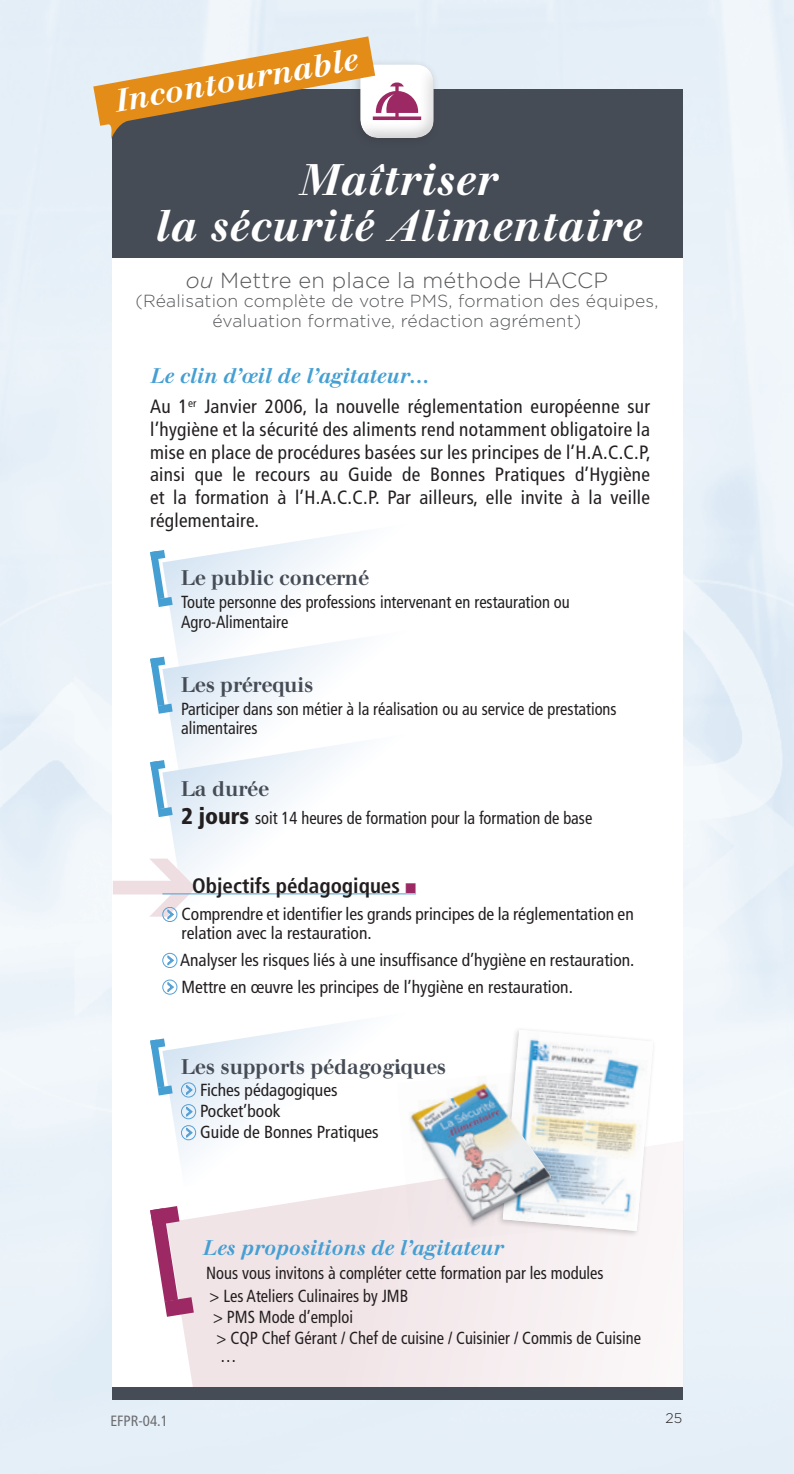
<style>
.page{position:relative;width:794px;height:1474px;background:#fff}
.page>*{position:absolute;margin:0;border:0;box-sizing:border-box;transform-origin:0 0}
.t1{font:italic 500 43.75px/45.5px "Walbaum";letter-spacing:.02em;color:#fff;text-align:center;scale:.95 1}
.t2{font:italic 500 31.32px "Walbaum";color:#fff}
.t3{font:300 21.88px "Gotham";letter-spacing:.01em;color:#57585a}
.t4{font:500 21px "Walbaum";color:#464c56;scale:.95 1}
.t5{font:italic 500 21px "Walbaum";color:#459fd3;scale:.95 1}
.t6{font:700 condensed 21px "Frutiger";color:#231f20}
.t7{font:condensed 19.25px/22.8px "Frutiger";letter-spacing:.015em;color:#231f20;text-align:justify}
.t8{font:condensed 17.5px/19.2px "Frutiger";color:#231f20;scale:.94 1}
.t9{font:condensed 17.5px/21.3px "Frutiger";color:#231f20}
.t10{font:300 17.5px/19.2px "Gotham";letter-spacing:.01em;color:#57585a;text-align:center}
.t11{font:condensed 14.88px "Frutiger";color:#6c6d70}
.t12{font:300 14px "Gotham";color:#231f20}
.s1{font-style:italic}
.s2{font-weight:900;font-size:22.75px}
.s3{color:#9c2964}
</style>
<div class="page">
<img style="left:0;top:0;width:794px;height:1473px">
<div style="left:112px;top:97px;width:570px;height:1294px;background:#fff"></div>
<div style="left:112px;top:89px;width:570px;height:169px;background:#464c56"></div>
<svg style="left:169px;top:533px;width:182px;height:87px"></svg>
<svg style="left:150px;top:550px;width:23px;height:57px"></svg>
<svg style="left:162px;top:620px;width:189px;height:104px"></svg>
<svg style="left:150px;top:656px;width:23px;height:57px"></svg>
<svg style="left:169px;top:724px;width:248px;height:171px"></svg>
<svg style="left:150px;top:760px;width:23px;height:57px"></svg>
<svg style="left:169px;top:1022px;width:181px;height:118px"></svg>
<svg style="left:150px;top:1038px;width:23px;height:57px"></svg>
<svg style="left:186px;top:1085px;width:6px;height:9px"></svg>
<div style="left:181px;top:1082px;width:15px;height:15px;border:1px solid #56a0d5;border-radius:50%"></div>
<svg style="left:186px;top:1106px;width:6px;height:10px"></svg>
<div style="left:181px;top:1104px;width:15px;height:15px;border:1px solid #56a0d5;border-radius:50%"></div>
<svg style="left:186px;top:1127px;width:6px;height:10px"></svg>
<div style="left:181px;top:1125px;width:15px;height:15px;border:1px solid #56a0d5;border-radius:50%"></div>
<hr style="left:162px;top:893px;width:254px;height:1px;background:#459fd3">
<svg style="left:113px;top:858px;width:83px;height:61px"></svg>
<div style="left:162px;top:907px;width:15px;height:14px;border:1px solid #56a0d5;border-radius:50%"></div>
<svg style="left:168px;top:955px;width:6px;height:10px"></svg>
<div style="left:162px;top:953px;width:15px;height:14px;border:1px solid #56a0d5;border-radius:50%"></div>
<svg style="left:168px;top:982px;width:6px;height:9px"></svg>
<div style="left:162px;top:979px;width:15px;height:15px;border:1px solid #56a0d5;border-radius:50%"></div>
<svg style="left:166px;top:1140px;width:518px;height:246px;fill:#f5ebee"></svg>
<svg style="left:150px;top:1205px;width:44px;height:111px"></svg>
<div style="left:112px;top:1386px;width:570px;height:13px;background:#464c56"></div>
<div style="left:350px;top:58px;width:90px;height:90px;background:#231f20;opacity:.2"></div>
<div style="left:360px;top:63px;width:77px;height:77px;background:#231f20;opacity:.2"></div>
<div style="left:496px;top:1026px;width:161px;height:211px;background:#231f20;opacity:.2"></div>
<img style="left:503px;top:1029px;width:150px;height:201px">
<svg style="left:93px;top:36px;width:341px;height:103px"></svg>
<img style="left:397px;top:1069px;width:171px;height:173px">
<img style="left:412px;top:1083px;width:139px;height:135px">
<h2 class="t2" style="left:111px;top:84px;width:247px;rotate:-10deg">Incontournable</h2>
<h1 class="t1" style="left:154px;top:158px;width:514px">Maîtriser<br>la sécurité Alimentaire</h1>
<p class="t3" style="left:186px;top:266px;width:424px"><span class="s1">ou</span> Mettre en place la méthode HACCP</p>
<p class="t10" style="left:135px;top:291px;width:524px">(Réalisation complète de votre PMS, formation des équipes, évaluation formative, rédaction agrément)</p>
<p class="t5" style="left:150px;top:363px;width:295px">Le clin d’œil de l’agitateur…</p>
<p class="t7" style="left:150px;top:395px;width:502px">Au 1<sup>er</sup> Janvier 2006, la nouvelle réglementation européenne sur l’hygiène et la sécurité des aliments rend notamment obligatoire la mise en place de procédures basées sur les principes de l’H.A.C.C.P, ainsi que le recours au Guide de Bonnes Pratiques d’Hygiène et la formation à l’H.A.C.C.P. Par ailleurs, elle invite à la veille réglementaire.</p>
<p class="t4" style="left:181px;top:566px;width:199px">Le public concerné</p>
<p class="t8" style="left:181px;top:593px;width:415px">Toute personne des professions intervenant en restauration ou<br>Agro-Alimentaire</p>
<p class="t4" style="left:181px;top:673px;width:141px">Les prérequis</p>
<p class="t8" style="left:181px;top:699px;width:465px">Participer dans son métier à la réalisation ou au service de prestations alimentaires</p>
<p class="t4" style="left:181px;top:776px;width:94px">La durée</p>
<p class="t8" style="left:181px;top:808px;width:439px"><span class="s2">2 jours</span> soit 14 heures de formation pour la formation de base</p>
<p class="t6" style="left:192px;top:873px;width:225px">Objectifs pédagogiques <span class="s3">■</span></p>
<p class="t9" style="left:181px;top:904px;width:454px;line-height:19.2px">Comprendre et identifier les grands principes de la réglementation en relation avec la restauration.</p>
<p class="t9" style="left:180px;top:946px;width:456px;line-height:26.8px">Analyser les risques liés à une insuffisance d’hygiène en restauration.<br>Mettre en œuvre les principes de l’hygiène en restauration.</p>
<p class="t4" style="left:181px;top:1054px;width:280px">Les supports pédagogiques</p>
<p class="t9" style="left:200px;top:1079px;width:180px">Fiches pédagogiques<br>Pocket’book<br>Guide de Bonnes Pratiques</p>
<p class="t11" style="left:110px;top:1411px;width:59px">EFPR-04.1</p>
<p class="t5" style="left:203px;top:1235px;width:317px">Les propositions de l’agitateur</p>
<p class="t8" style="left:206px;top:1260px;width:424px;line-height:23.4px">Nous vous invitons à compléter cette formation par les modules &gt; Les Ateliers Culinaires by JMB</p>
<p class="t8" style="left:213px;top:1306px;width:457px;line-height:21px">&gt; PMS Mode d’emploi<br>&gt; CQP Chef Gérant / Chef de cuisine / Cuisinier / Commis de Cuisine</p>
<p class="t8" style="left:220px;top:1345px;width:19px">…</p>
<p class="t12" style="left:665px;top:1409px;width:18px">25</p>
</div>
